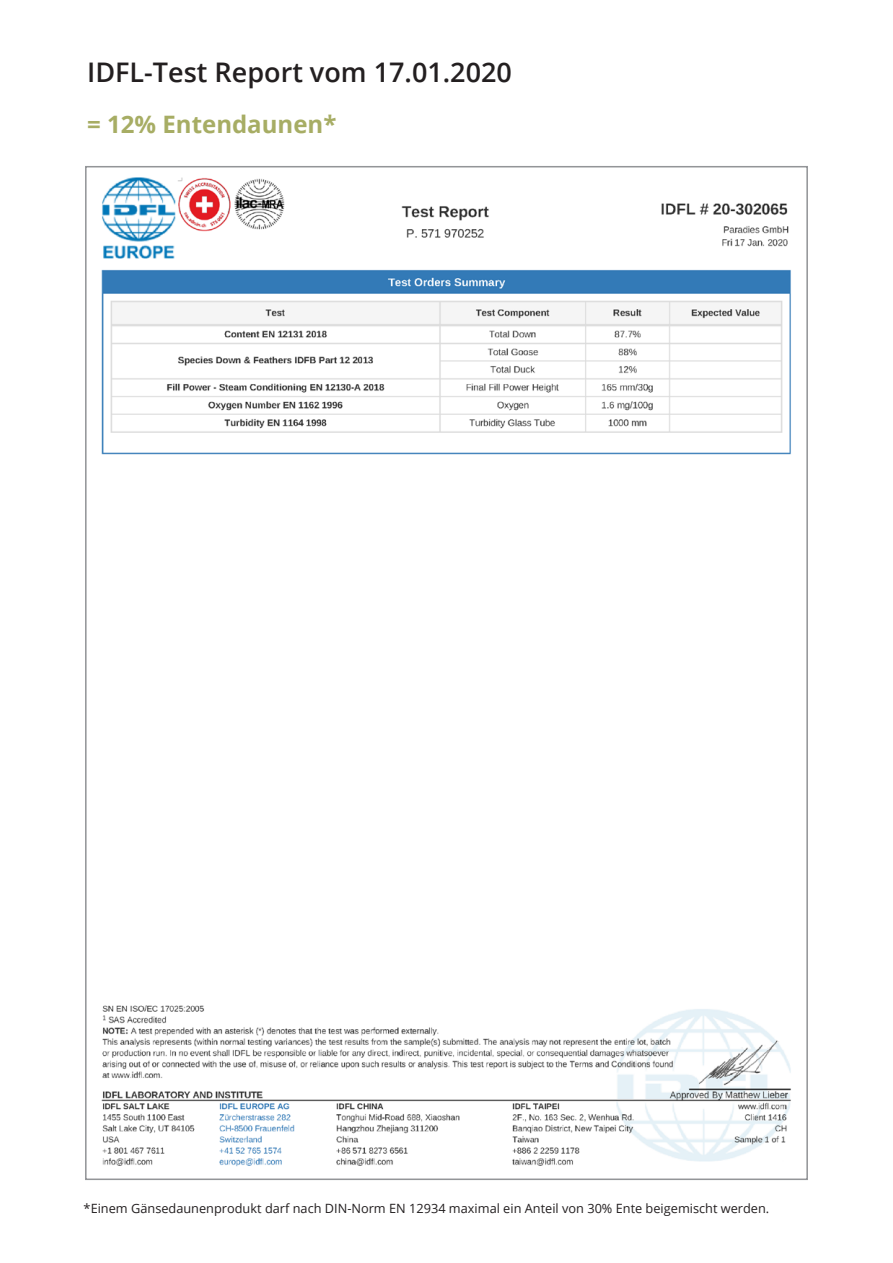
<style>
.page{position:relative;width:893px;height:1263px;background:#fff}
.page>*{position:absolute;margin:0;border:0;box-sizing:border-box;transform-origin:0 0}
.t1{font:600 27px "Open Sans";color:#231f20}
.t2{font:700 24px "Open Sans";color:#a7ad64}
.t3{font:12.75px "Open Sans";color:#231f20}
</style>
<div class="page">
<img style="left:101px;top:177px;width:690px;height:990px">
<h1 class="t1" style="left:87px;top:53px;width:426px">IDFL-Test Report vom 17.01.2020</h1>
<h2 class="t2" style="left:87px;top:107px;width:251px">= 12% Entendaunen*</h2>
<p class="t3" style="left:84px;top:1200px;width:687px">*Einem Gänsedaunenprodukt darf nach DIN-Norm EN 12934 maximal ein Anteil von 30% Ente beigemischt werden.</p>
</div>
